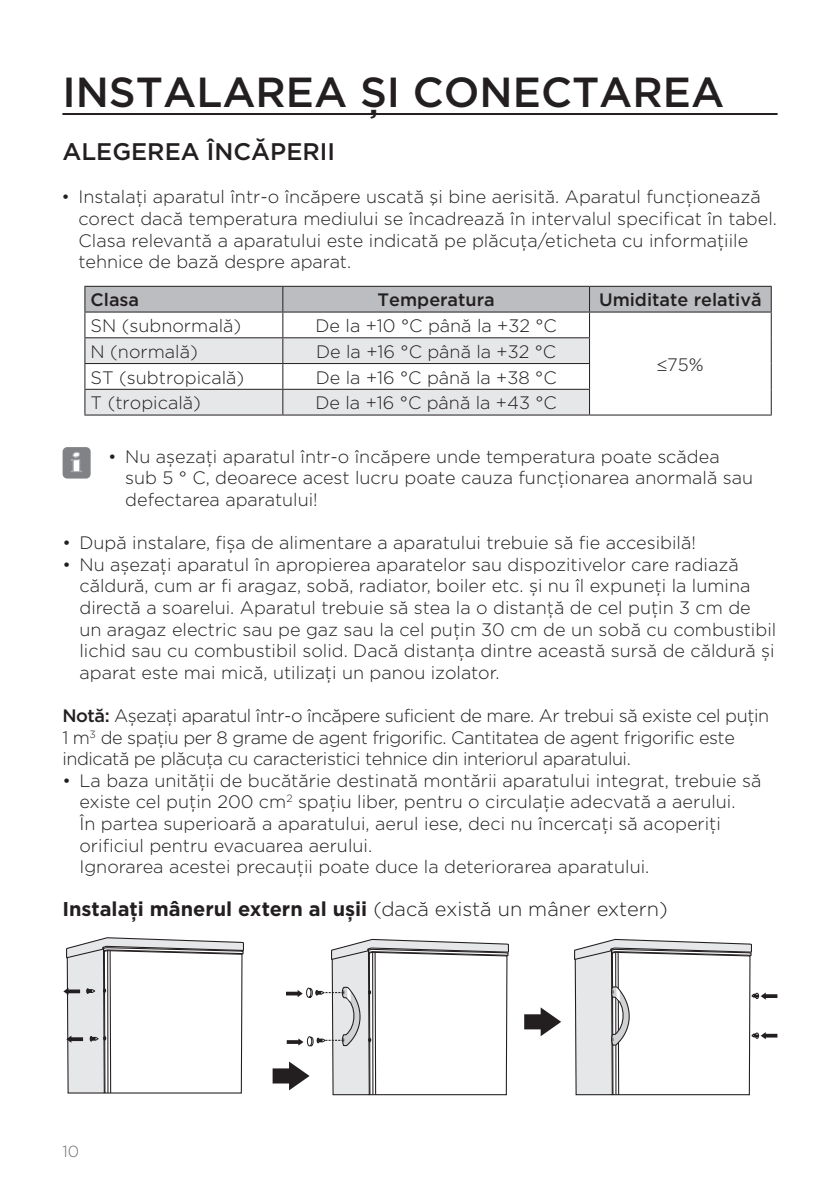
<style>
.page{position:relative;width:840px;height:1191px;background:#fff}
.page>*{position:absolute;margin:0;border:0;box-sizing:border-box;transform-origin:0 0}
.glavni_naslov{font:500 42px "Gotham";color:#231f20}
.t1{font:900 29.2px "Bodoni MT Black";color:#fff}
.podnaslov1-1{font:500 24px "Gotham";color:#231f20}
.seznam{font:700 20px "Gotham";color:#231f20}
.seznam-2{font:300 18px/21.6px "Gotham";color:#231f20}
.besedilo{font:300 18px/21.6px "Gotham";letter-spacing:-.025em;color:#231f20}
.besedilo_drobno{font:300 18px "Gotham";color:#231f20}
.besedilo_drobno-2{font:500 18px "Gotham";color:#231f20}
.t2{font:300 16px "Gotham";color:#6c6d70}
.s1{font-weight:500}
.s2{font-weight:300}
</style>
<div class="page">
<hr style="left:62px;top:113px;width:715px;height:2px;background:#231f20">
<svg style="left:84px;top:286px;width:687px;height:128px"></svg>
<hr style="left:589px;top:414px;width:182px;height:1px;background:#231f20">
<hr style="left:84px;top:414px;width:199px;height:1px;background:#231f20">
<hr style="left:283px;top:414px;width:306px;height:1px;background:#231f20">
<div style="left:63px;top:447px;width:28px;height:31px;background:#808285;border-radius:5px"></div>
<svg style="left:63px;top:937px;width:181px;height:157px"></svg>
<svg style="left:272px;top:938px;width:237px;height:157px"></svg>
<svg style="left:524px;top:1007px;width:37px;height:29px"></svg>
<svg style="left:574px;top:938px;width:203px;height:157px"></svg>
<p class="glavni_naslov" style="left:62px;top:65px;width:663px">INSTALAREA ȘI CONECTAREA</p>
<p class="podnaslov1-1" style="left:62px;top:136px;width:274px">ALEGEREA ÎNCĂPERII</p>
<p class="seznam-2" style="left:79px;top:186px;width:699px;text-indent:-17px">• Instalaţi aparatul într-o încăpere uscată şi bine aerisită. Aparatul funcţionează corect dacă temperatura mediului se încadrează în intervalul specificat în tabel.<br>Clasa relevantă a aparatului este indicată pe plăcuţa/eticheta cu informaţiile tehnice de bază despre aparat.</p>
<p class="besedilo_drobno-2" style="left:90px;top:288px;width:50px">Clasa</p>
<p class="besedilo_drobno-2" style="left:377px;top:288px;width:119px">Temperatura</p>
<p class="besedilo_drobno-2" style="left:598px;top:288px;width:164px">Umiditate relativă</p>
<p class="besedilo_drobno" style="left:90px;top:314px;width:152px">SN (subnormală)</p>
<p class="besedilo_drobno" style="left:315px;top:314px;width:243px">De la +10 °C până la +32 °C</p>
<p class="besedilo_drobno" style="left:657px;top:353px;width:48px">≤75%</p>
<p class="besedilo_drobno" style="left:90px;top:340px;width:109px">N (normală)</p>
<p class="besedilo_drobno" style="left:316px;top:340px;width:241px">De la +16 °C până la +32 °C</p>
<p class="besedilo_drobno" style="left:90px;top:366px;width:155px">ST (subtropicală)</p>
<p class="besedilo_drobno" style="left:315px;top:366px;width:242px">De la +16 °C până la +38 °C</p>
<p class="besedilo_drobno" style="left:90px;top:391px;width:112px">T (tropicală)</p>
<p class="besedilo_drobno" style="left:315px;top:391px;width:243px">De la +16 °C până la +43 °C</p>
<p class="seznam-2" style="left:125px;top:445px;width:629px;text-indent:-17px">• Nu așezaţi aparatul într-o încăpere unde temperatura poate scădea sub 5 ° C, deoarece acest lucru poate cauza funcţionarea anormală sau defectarea aparatului!</p>
<p class="t1" style="left:71px;top:442px;width:12px">i</p>
<p class="seznam-2" style="left:62px;top:531px;width:634px">• După instalare, fișa de alimentare a aparatului trebuie să fie accesibilă!</p>
<p class="seznam-2" style="left:79px;top:553px;width:698px;text-indent:-17px">• Nu așezaţi aparatul în apropierea aparatelor sau dispozitivelor care radiază căldură, cum ar fi aragaz, sobă, radiator, boiler etc. și nu îl expuneţi la lumina directă a soarelui. Aparatul trebuie să stea la o distanţă de cel puţin 3 cm de un aragaz electric sau pe gaz sau la cel puţin 30 cm de un sobă cu combustibil lichid sau cu combustibil solid. Dacă distanţa dintre această sursă de căldură și aparat este mai mică, utilizaţi un panou izolator.</p>
<p class="besedilo" style="left:62px;top:704px;width:707px"><span class="s1">Notă:</span> Așezaţi aparatul într-o încăpere suficient de mare. Ar trebui să existe cel puţin<br>1 m<sup>3</sup> de spaţiu per 8 grame de agent frigorific. Cantitatea de agent frigorific este indicată pe plăcuţa cu caracteristici tehnice din interiorul aparatului.</p>
<p class="seznam-2" style="left:79px;top:769px;width:683px;text-indent:-17px">• La baza unităţii de bucătărie destinată montării aparatului integrat, trebuie să existe cel puţin 200 cm<sup>2</sup> spaţiu liber, pentru o circulaţie adecvată a aerului.<br>În partea superioară a aparatului, aerul iese, deci nu încercaţi să acoperiţi orificiul pentru evacuarea aerului.<br>Ignorarea acestei precauţii poate duce la deteriorarea aparatului.</p>
<p class="seznam" style="left:62px;top:896px;width:606px">Instalaţi mânerul extern al ușii <span class="s2">(dacă există un mâner extern)</span></p>
<p class="t2" style="left:62px;top:1140px;width:18px">10</p>
</div>
